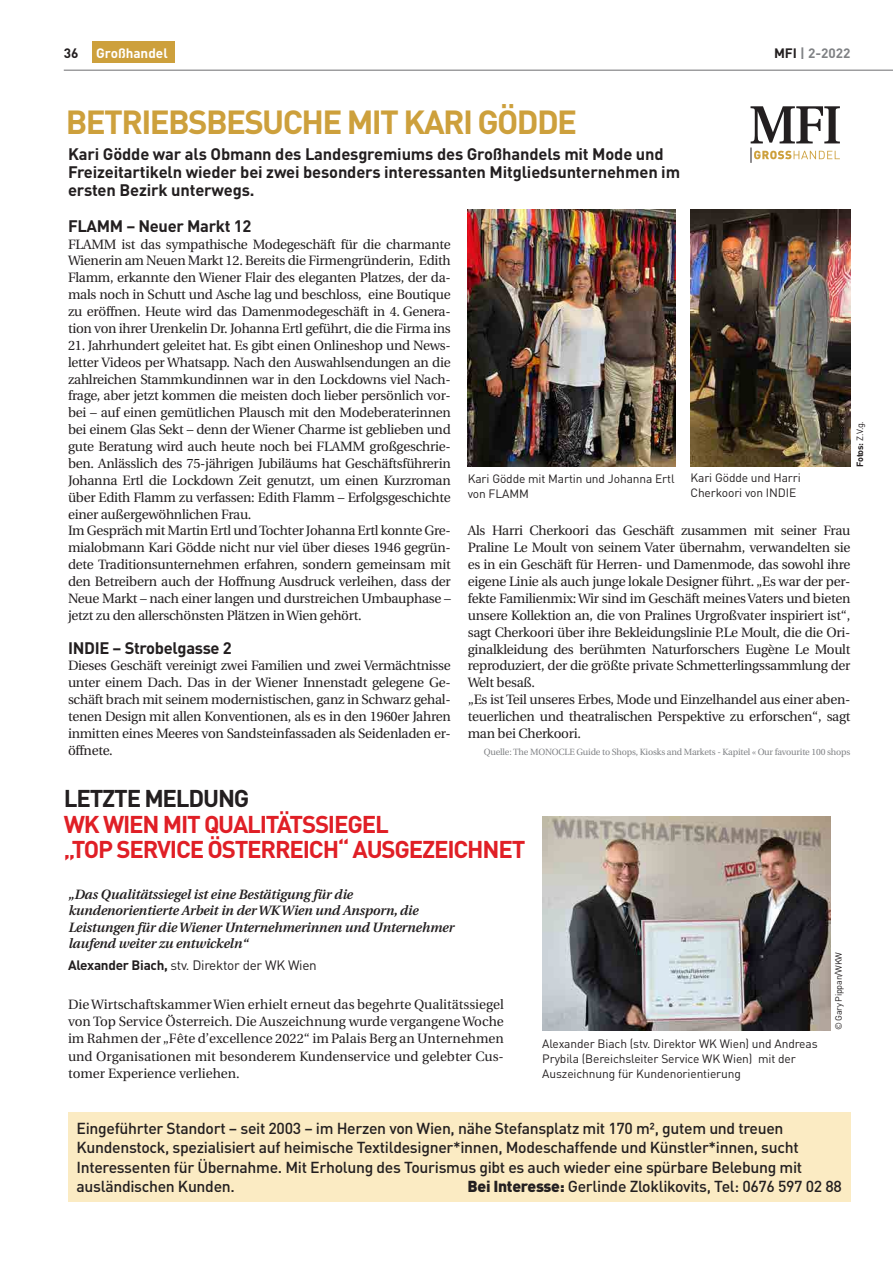
<style>
.page{position:relative;width:893px;height:1263px;background:#fff}
.page>*{position:absolute;margin:0;border:0;box-sizing:border-box;transform-origin:0 0}
.t1{font:700 33px "DIN";letter-spacing:-.05em;color:#cda03c}
.t2{font:700 24px/25.5px "DIN";letter-spacing:-.05em;color:#e01f26}
.t3{font:700 24px "DIN";letter-spacing:-.05em;color:#231f20}
.t4{font:700 16.5px/18px "DIN";letter-spacing:-.01em;color:#231f20}
.t5{font:500 15.75px/19.5px "DIN";letter-spacing:-.02em;color:#231f20}
.t6{font:13.5px/16.8px "Utopia";letter-spacing:-.02em;color:#231f20;text-align:justify}
.t7{font:italic 600 13.5px/16.5px "Utopia";letter-spacing:-.01em;color:#231f20}
.t8{font:13.5px "DIN";letter-spacing:-.02em;color:#231f20}
.t9{font:700 13.5px "DIN";color:#fff}
.t10{font:700 13.5px "DIN";color:#808285}
.t11{font:700 13.5px "DIN";color:#231f20}
.t12{font:12px/15px "DIN";letter-spacing:-.01em;color:#231f20}
.t13{font:9px "Utopia";letter-spacing:-.02em;color:#808285}
.t14{font:9px "DIN";letter-spacing:-.03em;color:#231f20}
.t15{font:700 9px "DIN";letter-spacing:-.03em;color:#231f20}
.s1{color:#231f20}
.s2{font-weight:400}
.s3{font-weight:700}
.s4{font-weight:900}
</style>
<div class="page">
<div style="left:92px;top:42px;width:83px;height:21px;background:#cda03c"></div>
<hr style="left:64px;top:70px;width:829px;height:1px;background:#6c6d70">
<svg style="left:750px;top:106px;width:90px;height:57px"></svg>
<img style="left:542px;top:817px;width:288px;height:213px">
<div style="left:68px;top:1112px;width:782px;height:89px;background:#fbebc3"></div>
<img style="left:690px;top:209px;width:160px;height:258px">
<img style="left:468px;top:209px;width:207px;height:258px">
<p class="t11" style="left:64px;top:44px;width:16px">36</p>
<p class="t9" style="left:96px;top:44px;width:73px">Großhandel</p>
<p class="t10" style="left:774px;top:44px;width:78px"><span class="s1">MFI</span> | 2-2022</p>
<h1 class="t1" style="left:66px;top:100px;width:513px">BETRIEBSBESUCHE MIT KARI GÖDDE</h1>
<p class="t4" style="left:68px;top:144px;width:614px">Kari Gödde war als Obmann des Landesgremiums des Großhandels mit Mode und<br>Freizeitartikeln wieder bei zwei besonders interessanten Mitgliedsunternehmen im ersten Bezirk unterwegs.</p>
<p class="t4" style="left:68px;top:216px;width:185px">FLAMM – Neuer Markt 12</p>
<p class="t6" style="left:68px;top:236px;width:384px">FLAMM ist das sympathische Modegeschäft für die charmante Wienerin am Neuen Markt 12. Bereits die Firmengründerin, Edith Flamm, erkannte den Wiener Flair des eleganten Platzes, der da&shy;mals noch in Schutt und Asche lag und beschloss, eine Boutique zu eröffnen. Heute wird das Damenmodegeschäft in 4. Genera&shy;tion von ihrer Urenkelin Dr. Johanna Ertl geführt, die die Firma ins</p>
<p class="t6" style="left:68px;top:337px;width:384px;text-align:left">21. Jahrhundert geleitet hat. Es gibt einen Onlineshop und News&shy;letter Videos per Whatsapp. Nach den Auswahlsendungen an die zahlreichen Stammkundinnen war in den Lockdowns viel Nach&shy;frage, aber jetzt kommen die meisten doch lieber persönlich vor&shy;bei – auf einen gemütlichen Plausch mit den Modeberaterinnen bei einem Glas Sekt – denn der Wiener Charme ist geblieben und gute Beratung wird auch heute noch bei FLAMM großgeschrie&shy;ben. Anlässlich des 75-jährigen Jubiläums hat Geschäftsführerin Johanna Ertl die Lockdown Zeit genutzt, um einen Kurzroman über Edith Flamm zu verfassen: Edith Flamm – Erfolgsgeschichte einer außergewöhnlichen Frau.<br>Im Gespräch mit Martin Ertl und Tochter Johanna Ertl konnte Gre&shy;mialobmann Kari Gödde nicht nur viel über dieses 1946 gegrün&shy;dete Traditionsunternehmen erfahren, sondern gemeinsam mit den Betreibern auch der Hoffnung Ausdruck verleihen, dass der Neue Markt – nach einer langen und durstreichen Umbauphase – jetzt zu den allerschönsten Plätzen in Wien gehört.</p>
<p class="t4" style="left:68px;top:638px;width:165px">INDIE – Strobelgasse 2</p>
<p class="t6" style="left:68px;top:658px;width:384px">Dieses Geschäft vereinigt zwei Familien und zwei Vermächtnisse unter einem Dach. Das in der Wiener Innenstadt gelegene Ge&shy;schäft brach mit seinem modernistischen, ganz in Schwarz gehal&shy;tenen Design mit allen Konventionen, als es in den 1960er Jahren inmitten eines Meeres von Sandsteinfassaden als Seidenladen er&shy;öffnete.</p>
<p class="t12" style="left:468px;top:471px;width:208px">Kari Gödde mit Martin und Johanna Ertl von FLAMM</p>
<p class="t12" style="left:690px;top:470px;width:112px">Kari Gödde und Harri<br>Cherkoori von INDIE</p>
<p class="t15" style="left:854px;top:467px;width:47px;rotate:-90deg">Fotos: <span class="s2">Z.V.g.</span></p>
<p class="t6" style="left:468px;top:523px;width:384px;text-align:left">Als Harri Cherkoori das Geschäft zusammen mit seiner Frau Praline Le Moult von seinem Vater übernahm, verwandelten sie es in ein Geschäft für Herren- und Damenmode, das sowohl ihre eigene Linie als auch junge lokale Designer führt. „Es war der per&shy;fekte Familienmix: Wir sind im Geschäft meines Vaters und bieten unsere Kollektion an, die von Pralines Urgroßvater inspiriert ist“, sagt Cherkoori über ihre Bekleidungslinie P.Le Moult, die die Ori&shy;ginalkleidung des berühmten Naturforschers Eugène Le Moult reproduziert, der die größte private Schmetterlingssammlung der Welt besaß.<br>„Es ist Teil unseres Erbes, Mode und Einzelhandel aus einer aben&shy;teuerlichen und theatralischen Perspektive zu erforschen“, sagt man bei Cherkoori.</p>
<p class="t13" style="left:484px;top:747px;width:368px">Quelle: The MONOCLE Guide to Shops, Kiosks and Markets - Kapitel « Our favourite 100 shops</p>
<h2 class="t3" style="left:64px;top:783px;width:187px">LETZTE MELDUNG</h2>
<h2 class="t2" style="left:64px;top:810px;width:463px">WK WIEN MIT QUALITÄTSSIEGEL<br>„TOP SERVICE ÖSTERREICH“ AUSGEZEICHNET</h2>
<p class="t7" style="left:68px;top:886px;width:387px">„Das Qualitätssiegel ist eine Bestätigung für die kundenorientierte Arbeit in der WK Wien und Ansporn, die Leistungen für die Wiener Unternehmerinnen und Unternehmer laufend weiter zu entwickeln“</p>
<p class="t8" style="left:68px;top:957px;width:250px"><span class="s3">Alexander Biach,</span> stv. Direktor der WK Wien</p>
<p class="t6" style="left:68px;top:996px;width:437px;line-height:17.2px">Die Wirtschaftskammer Wien erhielt erneut das begehrte Qualitätssiegel von Top Service Österreich. Die Auszeichnung wurde vergangene Woche im Rahmen der „Fête d’excellence 2022“ im Palais Berg an Unternehmen und Organisationen mit besonderem Kundenservice und gelebter Cus&shy;tomer Experience verliehen.</p>
<p class="t12" style="left:542px;top:1036px;width:277px">Alexander Biach (stv. Direktor WK Wien) und Andreas<br>Prybila (Bereichsleiter Service WK Wien) mit der<br>Auszeichnung für Kundenorientierung</p>
<p class="t14" style="left:833px;top:1030px;width:80px;rotate:-90deg">© Gary Pippan/WKW</p>
<p class="t5" style="left:77px;top:1117px;width:727px">Eingeführter Standort – seit 2003 – im Herzen von Wien, nähe Stefansplatz mit 170 m², gutem und treuen Kundenstock, spezialisiert auf heimische Textildesigner*innen, Modeschaffende und Künstler*innen, sucht Interessenten für Übernahme. Mit Erholung des Tourismus gibt es auch wieder eine spürbare Belebung mit ausländischen Kunden.</p>
<p class="t5" style="left:468px;top:1176px;width:376px"><span class="s4">Bei Interesse:</span> Gerlinde Zloklikovits, Tel: 0676 597 02 88</p>
</div>
